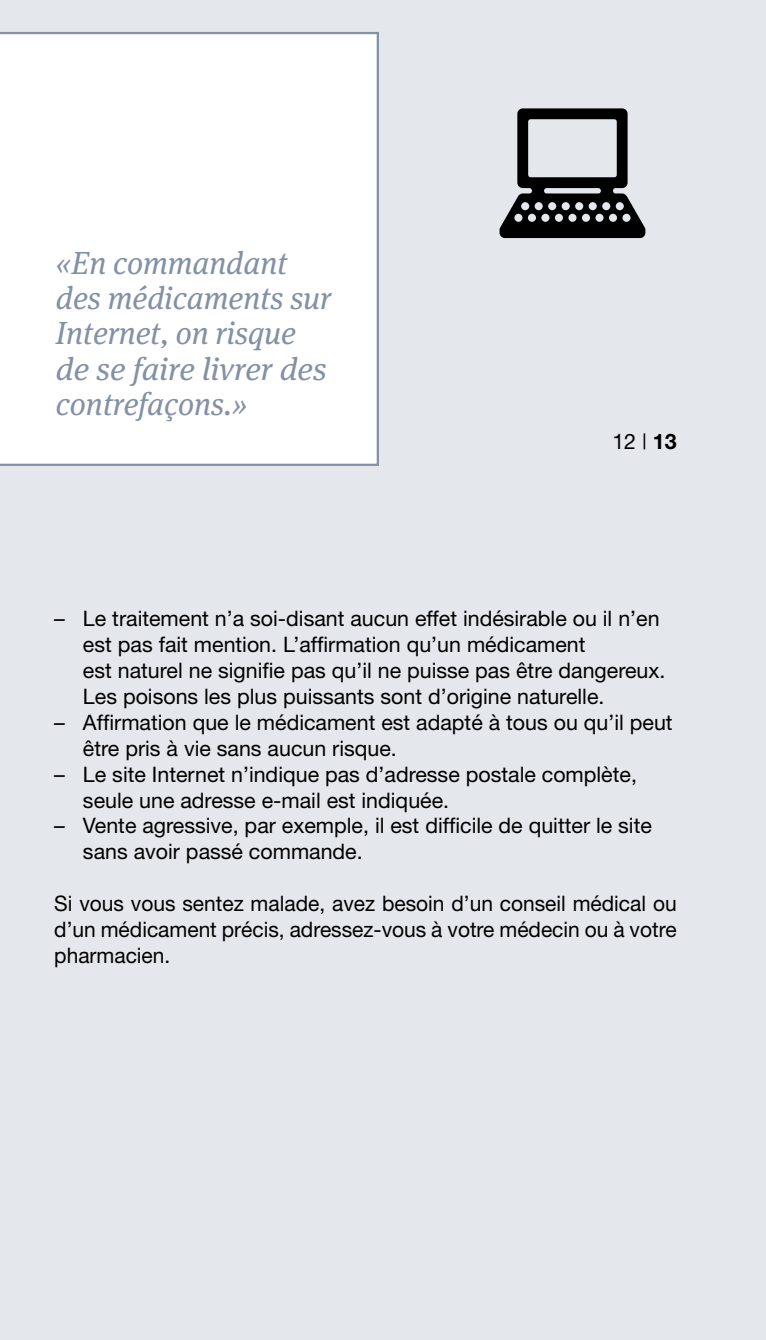
<style>
.page{position:relative;width:766px;height:1340px;background:#fff}
.page>*{position:absolute;margin:0;border:0;box-sizing:border-box;transform-origin:0 0}
.t1{font:270px "Poppi Office Two";color:#000}
.t2{font:italic 31.95px/35.3px "Meta Serif";color:#8391a5}
.t3{font:21.38px/25.9px "Helvetica Neue";color:#000}
.s1{font-weight:700}
</style>
<div class="page">
<div style="left:0;top:0;width:765px;height:1339px;background:#e4e7ec"></div>
<div style="left:0;top:32px;width:379px;height:434px;background:#fff"></div>
<h2 class="t2" style="left:56px;top:242px;width:277px">«En commandant des médicaments sur</h2>
<h2 class="t2" style="left:56px;top:312px;width:272px">Internet, on risque de se faire livrer des contrefaçons.»</h2>
<h1 class="t1" style="left:472px;top:11px;width:201px">v</h1>
<p class="t3" style="left:612px;top:428px;width:66px">12 | <span class="s1">13</span></p>
<p class="t3" style="left:83px;top:605px;width:584px;text-indent:-29px">– Le traitement n’a soi-disant aucun effet indésirable ou il n’en est pas fait mention. L’affirmation qu’un médicament<br>est naturel ne signifie pas qu’il ne puisse pas être dangereux.<br>Les poisons les plus puissants sont d’origine naturelle.</p>
<p class="t3" style="left:83px;top:709px;width:591px;text-indent:-29px">– Affirmation que le médicament est adapté à tous ou qu’il peut être pris à vie sans aucun risque.</p>
<p class="t3" style="left:83px;top:760px;width:555px;text-indent:-29px">– Le site Internet n’indique pas d’adresse postale complète, seule une adresse e-mail est indiquée.</p>
<p class="t3" style="left:83px;top:812px;width:570px;text-indent:-29px">– Vente agressive, par exemple, il est difficile de quitter le site sans avoir passé commande.</p>
<p class="t3" style="left:54px;top:890px;width:623px;text-align:justify">Si vous vous sentez malade, avez besoin d’un conseil médical ou d’un médicament précis, adressez-vous à votre médecin ou à votre pharmacien.</p>
</div>
